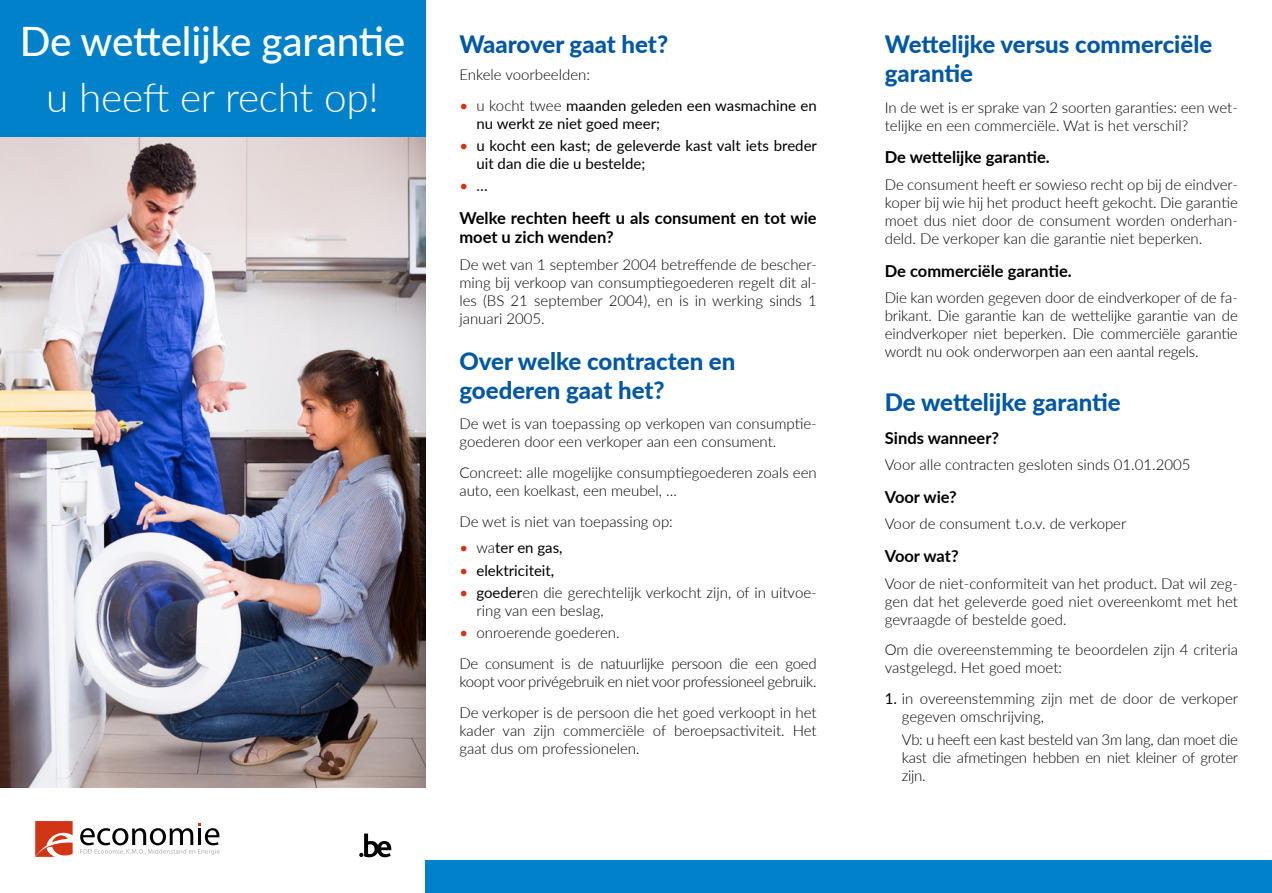
<style>
.page{position:relative;width:1272px;height:893px;background:#fff}
.page>*{position:absolute;margin:0;border:0;box-sizing:border-box;transform-origin:0 0}
.txt{font:500 40.5px "Lato";letter-spacing:-.005em;color:#fff}
.txt-2{font:300 40.5px "Lato";letter-spacing:-.005em;color:#fff}
.t1{font:800 24px/28.8px "Lato";color:#0057a5}
.txt-3{font:700 16.5px/19.8px "Lato";color:#000}
.txt-4{font:300 15px/18px "Lato";color:#000;text-align:justify}
.txt-5{font:15px/18px "Lato";color:#000}
.txt-6{font:300 15px/18px "Lato";letter-spacing:-.02em;color:#000}
.txt-7{font:15px "Lato";color:#d23416}
.s1{color:#d23416}
.s2{font-weight:300}
.s3{color:#000}
.s4{font-weight:400;color:#d23416}
.s5{font-weight:400}
</style>
<div class="page">
<div style="left:425px;top:861px;width:846px;height:32px;background:#0081c9"></div>
<img style="left:0;top:136px;width:425px;height:652px">
<svg style="left:80px;top:823px;width:140px;height:32px"></svg>
<svg style="left:35px;top:821px;width:38px;height:36px"></svg>
<svg style="left:359px;top:833px;width:32px;height:24px"></svg>
<div style="left:0;top:0;width:425px;height:136px;background:#0081c9"></div>
<p class="txt" style="left:20px;top:12px;width:387px">De wettelijke garantie</p>
<p class="txt-2" style="left:46px;top:70px;width:334px">u heeft er recht op!</p>
<p class="t1" style="left:459px;top:29px;width:210px">Waarover gaat het?</p>
<p class="txt-4" style="left:459px;top:65px;width:132px">Enkele voorbeelden:</p>
<p class="txt-5" style="left:476px;top:96px;width:342px;text-indent:-17px"><span class="s1">•</span> <span class="s2">u kocht twee</span> maanden geleden een wasmachine en nu werkt ze niet goed meer;</p>
<p class="txt-5" style="left:476px;top:136px;width:342px;text-indent:-17px"><span class="s1">•</span> u kocht een kast; de geleverde kast valt iets breder uit dan die die u bestelde;</p>
<p class="txt-7" style="left:459px;top:175px;width:30px">• <span class="s3">…</span></p>
<p class="txt-3" style="left:459px;top:207px;width:359px">Welke rechten heeft u als consument en tot wie moet u zich wenden?</p>
<p class="txt-4" style="left:459px;top:255px;width:359px">De wet van 1 september 2004 betreffende de bescher&shy;ming bij verkoop van consumptiegoederen regelt dit al&shy;les (BS 21 september 2004), en is in werking sinds 1 januari 2005.</p>
<p class="t1" style="left:459px;top:346px;width:277px">Over welke contracten en goederen gaat het?</p>
<p class="txt-4" style="left:459px;top:414px;width:359px">De wet is van toepassing op verkopen van consumptie&shy;goederen door een verkoper aan een consument.</p>
<p class="txt-4" style="left:459px;top:463px;width:359px">Concreet: alle mogelijke consumptiegoederen zoals een auto, een koelkast, een meubel, …</p>
<p class="txt-4" style="left:459px;top:512px;width:215px">De wet is niet van toepassing op:</p>
<p class="txt-5" style="left:459px;top:538px;width:105px"><span class="s1">•</span> <span class="s2">wa</span>ter en gas,</p>
<p class="txt-5" style="left:459px;top:561px;width:96px"><span class="s1">•</span> elektriciteit,</p>
<p class="txt-4" style="left:476px;top:583px;width:342px;text-indent:-17px"><span class="s4">•</span> <span class="s5">goeder</span>en die gerechtelijk verkocht zijn, of in uitvoe&shy;ring van een beslag,</p>
<p class="txt-4" style="left:459px;top:623px;width:162px"><span class="s4">•</span> onroerende goederen.</p>
<p class="txt-6" style="left:459px;top:654px;width:359px">De consument is de natuurlijke persoon die een goed koopt voor privégebruik en niet voor professioneel gebruik.</p>
<p class="txt-4" style="left:459px;top:703px;width:359px">De verkoper is de persoon die het goed verkoopt in het kader van zijn commerciële of beroepsactiviteit. Het gaat dus om professionelen.</p>
<p class="t1" style="left:884px;top:29px;width:329px">Wettelijke versus commerciële garantie</p>
<p class="txt-4" style="left:884px;top:98px;width:354px">In de wet is er sprake van 2 soorten garanties: een wet&shy;telijke en een commerciële. Wat is het verschil?</p>
<p class="txt-3" style="left:884px;top:147px;width:166px">De wettelijke garantie.</p>
<p class="txt-4" style="left:884px;top:175px;width:354px">De consument heeft er sowieso recht op bij de eindver&shy;koper bij wie hij het product heeft gekocht. Die garantie moet dus niet door de consument worden onderhan&shy;deld. De verkoper kan die garantie niet beperken.</p>
<p class="txt-3" style="left:884px;top:260px;width:188px">De commerciële garantie.</p>
<p class="txt-4" style="left:884px;top:288px;width:354px">Die kan worden gegeven door de eindverkoper of de fa&shy;brikant. Die garantie kan de wettelijke garantie van de eindverkoper niet beperken. Die commerciële garantie wordt nu ook onderworpen aan een aantal regels.</p>
<p class="t1" style="left:884px;top:387px;width:237px">De wettelijke garantie</p>
<p class="txt-3" style="left:884px;top:427px;width:116px">Sinds wanneer?</p>
<p class="txt-4" style="left:884px;top:455px;width:307px">Voor alle contracten gesloten sinds 01.01.2005</p>
<p class="txt-3" style="left:884px;top:486px;width:73px">Voor wie?</p>
<p class="txt-4" style="left:884px;top:515px;width:243px">Voor de consument t.o.v. de verkoper</p>
<p class="txt-3" style="left:884px;top:545px;width:75px">Voor wat?</p>
<p class="txt-4" style="left:884px;top:574px;width:354px">Voor de niet-conformiteit van het product. Dat wil zeg&shy;gen dat het geleverde goed niet overeenkomt met het gevraagde of bestelde goed.</p>
<p class="txt-4" style="left:884px;top:640px;width:354px">Om die overeenstemming te beoordelen zijn 4 criteria vastgelegd. Het goed moet:</p>
<p class="txt-4" style="left:901px;top:689px;width:338px;text-indent:-17px"><span class="s5">1.</span> in overeenstemming zijn met de door de verkoper gegeven omschrijving,</p>
<p class="txt-4" style="left:901px;top:730px;width:338px">Vb: u heeft een kast besteld van 3m lang, dan moet die kast die afmetingen hebben en niet kleiner of groter zijn.</p>
</div>
